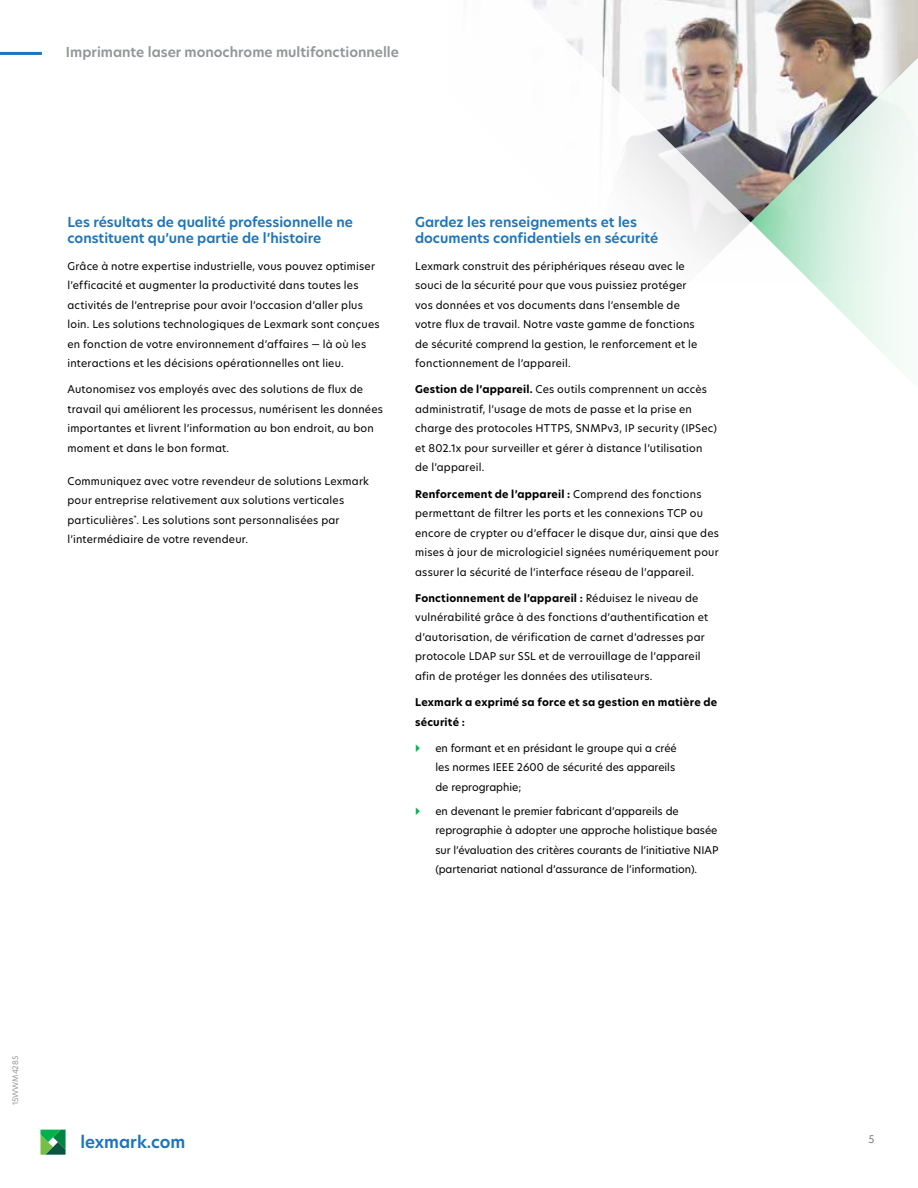
<style>
.page{position:relative;width:918px;height:1188px;background:#fff}
.page>*{position:absolute;margin:0;border:0;box-sizing:border-box;transform-origin:0 0}
.t1{font:600 16.5px "TP Hero";color:#1c75bc}
.t2{font:600 13.5px/16.5px "TP Hero";color:#1c75bc}
.t3{font:600 13.5px "TP Hero";color:#939598}
.t4{font:10.5px/19.5px "TP Hero";letter-spacing:.02em;color:#000}
.t5{font:10.5px/19.5px "TP Hero";color:#000}
.t6{font:700 10.5px/19.5px "TP Hero";letter-spacing:.02em;color:#000}
.t7{font:10.5px "TP Hero";color:#7e7e85}
.t8{font:7.5px "TP Hero";color:#939598}
.s1{font-weight:700}
</style>
<div class="page">
<hr style="left:0;top:52px;width:42px;height:3px;background:#1c75bc">
<svg style="left:40px;top:1130px;width:26px;height:25px"></svg>
<svg style="left:533px;top:0;width:385px;height:260px"></svg>
<svg style="left:751px;top:42px;width:167px;height:327px"></svg>
<p class="t3" style="left:66px;top:43px;width:334px">Imprimante laser monochrome multifonctionnelle</p>
<p class="t2" style="left:68px;top:214px;width:287px">Les résultats de qualité professionnelle ne constituent qu’une partie de l’histoire</p>
<p class="t4" style="left:68px;top:256px;width:314px">Grâce à notre expertise industrielle, vous pouvez optimiser l’efficacité et augmenter la productivité dans toutes les activités de l’entreprise pour avoir l’occasion d’aller plus loin. Les solutions technologiques de Lexmark sont conçues en fonction de votre environnement d’affaires — là où les interactions et les décisions opérationnelles ont lieu.</p>
<p class="t4" style="left:68px;top:380px;width:317px">Autonomisez vos employés avec des solutions de flux de travail qui améliorent les processus, numérisent les données importantes et livrent l’information au bon endroit, au bon moment et dans le bon format.</p>
<p class="t4" style="left:68px;top:471px;width:303px">Communiquez avec votre revendeur de solutions Lexmark pour entreprise relativement aux solutions verticales particulières<sup>*</sup>. Les solutions sont personnalisées par l’intermédiaire de votre revendeur.</p>
<p class="t2" style="left:415px;top:214px;width:245px">Gardez les renseignements et les documents confidentiels en sécurité</p>
<p class="t4" style="left:415px;top:256px;width:284px">Lexmark construit des périphériques réseau avec le souci de la sécurité pour que vous puissiez protéger vos données et vos documents dans l’ensemble de votre flux de travail. Notre vaste gamme de fonctions de sécurité comprend la gestion, le renforcement et le fonctionnement de l’appareil.</p>
<p class="t4" style="left:415px;top:380px;width:303px"><span class="s1">Gestion de l’appareil.</span> Ces outils comprennent un accès administratif, l’usage de mots de passe et la prise en charge des protocoles HTTPS, SNMPv3, IP security (IPSec) et 802.1x pour surveiller et gérer à distance l’utilisation de l’appareil.</p>
<p class="t4" style="left:415px;top:484px;width:305px"><span class="s1">Renforcement de l’appareil :</span> Comprend des fonctions permettant de filtrer les ports et les connexions TCP ou encore de crypter ou d’effacer le disque dur, ainsi que des mises à jour de micrologiciel signées numériquement pour assurer la sécurité de l’interface réseau de l’appareil.</p>
<p class="t4" style="left:415px;top:588px;width:295px"><span class="s1">Fonctionnement de l’appareil :</span> Réduisez le niveau de vulnérabilité grâce à des fonctions d’authentification et d’autorisation, de vérification de carnet d’adresses par protocole LDAP sur SSL et de verrouillage de l’appareil afin de protéger les données des utilisateurs.</p>
<p class="t6" style="left:415px;top:693px;width:304px">Lexmark a exprimé sa force et sa gestion en matière de sécurité :</p>
<p class="t5" style="left:435px;top:738px;width:243px">en formant et en présidant le groupe qui a créé les normes IEEE 2600 de sécurité des appareils de reprographie;</p>
<p class="t5" style="left:435px;top:801px;width:285px">en devenant le premier fabricant d’appareils de reprographie à adopter une approche holistique basée sur l’évaluation des critères courants de l’initiative NIAP (partenariat national d’assurance de l’information).</p>
<p class="t8" style="left:10px;top:1105px;width:51px;rotate:-90deg">15WWM4285</p>
<h1 class="t1" style="left:80px;top:1131px;width:106px">lexmark.com</h1>
<p class="t7" style="left:869px;top:1132px;width:7px">5</p>
</div>
